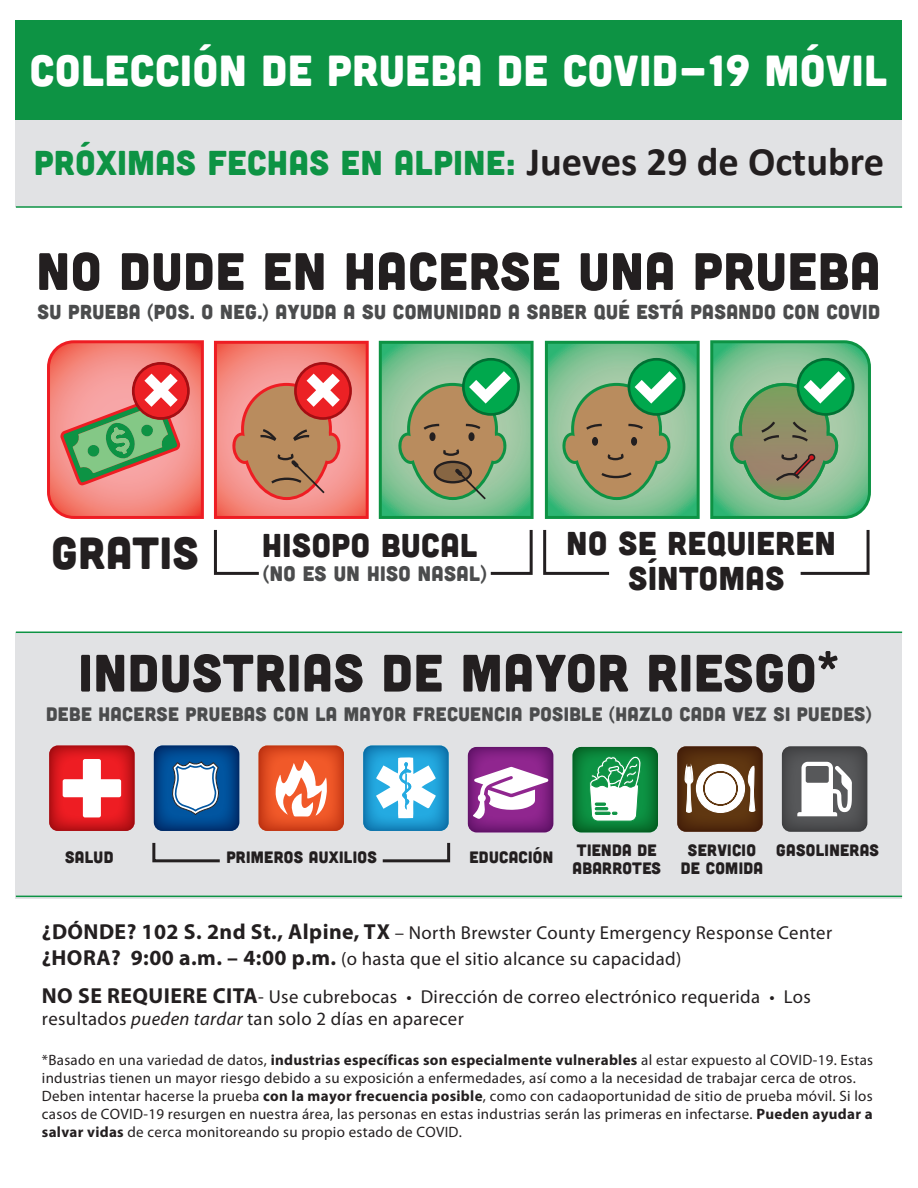
<style>
.page{position:relative;width:918px;height:1188px;background:#fff}
.page>*{position:absolute;margin:0;border:0;box-sizing:border-box;transform-origin:0 0}
.t1{font:52.5px "Cubano";letter-spacing:.02em;color:#231f20}
.t2{font:45px "Cubano";letter-spacing:.02em;color:#231f20}
.t3{font:43.5px "Cubano";letter-spacing:.02em;color:#fff}
.t4{font:34.5px "Cubano";letter-spacing:.02em;color:#0d9344}
.t5{font:33px/34.5px "Cubano";letter-spacing:.02em;color:#231f20;text-align:center}
.t6{font:21px "Cubano";letter-spacing:.02em;color:#4b4c4d}
.t7{font:20.25px "Cubano";letter-spacing:.02em;color:#4b4c4d}
.t8{font:19.5px "Cubano";letter-spacing:.02em;color:#4b4c4d}
.t9{font:18.75px/26.1px "Myriad Pro";letter-spacing:.02em;color:#231f20}
.t10{font:16.5px/18px "Cubano";letter-spacing:.02em;color:#231f20}
.t11{font:15px/17.9px "Myriad Pro";letter-spacing:.02em;color:#231f20}
.s1{font-family:"Calibri";font-weight:700;font-size:40.5px;color:#231f20}
.s2{font-weight:700;font-size:21.75px}
.s3{font-style:italic}
.s4{font-weight:700}
</style>
<div class="page">
<div style="left:16px;top:632px;width:886px;height:266px;background:#e1e2e4"></div>
<div style="left:16px;top:119px;width:886px;height:88px;background:#e1e2e4"></div>
<div style="left:16px;top:20px;width:886px;height:99px;background:#0d9344"></div>
<svg style="left:259px;top:746px;width:85px;height:85px;background:#db481f"></svg>
<svg style="left:275px;top:760px;width:52px;height:57px;background:#f7a68c"></svg>
<svg style="left:154px;top:746px;width:85px;height:85px;background:#00448a"></svg>
<svg style="left:172px;top:762px;width:47px;height:53px;background:#a6bed3"></svg>
<svg style="left:363px;top:746px;width:86px;height:85px;background:#198ec5"></svg>
<svg style="left:376px;top:757px;width:60px;height:61px;background:#98d6f0"></svg>
<svg style="left:677px;top:746px;width:86px;height:86px;background:#573112"></svg>
<svg style="left:748px;top:766px;width:7px;height:46px"></svg>
<div style="left:696px;top:764px;width:49px;height:48px;background:#fff;border-radius:50%"></div>
<div style="left:696px;top:764px;width:49px;height:49px;border:1px solid #fff;border-radius:50%"></div>
<svg style="left:703px;top:770px;width:35px;height:36px"></svg>
<svg style="left:684px;top:766px;width:10px;height:47px"></svg>
<svg style="left:468px;top:747px;width:85px;height:85px;background:#791c7c"></svg>
<svg style="left:473px;top:767px;width:75px;height:52px;background:#c28dc2"></svg>
<svg style="left:782px;top:746px;width:85px;height:86px;background:#4d4e50"></svg>
<svg style="left:797px;top:762px;width:55px;height:54px;background:#b7b7b8"></svg>
<svg style="left:573px;top:747px;width:85px;height:85px;background:#097c35"></svg>
<svg style="left:589px;top:756px;width:52px;height:65px;background:#86c8a1"></svg>
<svg style="left:49px;top:746px;width:86px;height:85px;background:#cc171c"></svg>
<svg style="left:63px;top:759px;width:58px;height:58px;background:#f69396"></svg>
<svg style="left:382px;top:842px;width:69px;height:21px"></svg>
<svg style="left:152px;top:842px;width:68px;height:21px"></svg>
<hr style="left:16px;top:632px;width:886px;height:1px;background:#0d9344">
<hr style="left:16px;top:896px;width:886px;height:1px;background:#0d9344">
<hr style="left:16px;top:206px;width:886px;height:2px;background:#0d9344">
<svg style="left:490px;top:529px;width:43px;height:46px"></svg>
<svg style="left:800px;top:529px;width:70px;height:46px"></svg>
<svg style="left:213px;top:529px;width:46px;height:46px"></svg>
<svg style="left:543px;top:529px;width:67px;height:46px"></svg>
<svg style="left:379px;top:341px;width:155px;height:178px;background:#7bab79"></svg>
<svg style="left:545px;top:341px;width:155px;height:178px;background:#7bac79"></svg>
<svg style="left:710px;top:340px;width:161px;height:179px;background:#75ae7f"></svg>
<svg style="left:214px;top:341px;width:155px;height:178px;background:#df7c6d"></svg>
<svg style="left:47px;top:340px;width:157px;height:179px;background:#d68574"></svg>
<div style="left:132px;top:362px;width:58px;height:58px;border:3px solid #a50e13;border-radius:50%"></div>
<h3 class="t3" style="left:30px;top:42px;width:859px">COLECCIÓN DE PRUEBA DE COVID-19 MÓVIL</h3>
<h3 class="t4" style="left:34px;top:140px;width:852px">PRÓXIMAS FECHAS EN ALPINE: <span class="s1">Jueves 29 de Octubre</span></h3>
<h1 class="t1" style="left:37px;top:238px;width:845px">NO DUDE EN HACERSE UNA PRUEBA</h1>
<h3 class="t7" style="left:37px;top:298px;width:844px">SU PRUEBA (POS. O NEG.) AYUDA A SU COMUNIDAD A SABER QUÉ ESTÁ PASANDO CON COVID</h3>
<h2 class="t2" style="left:52px;top:524px;width:149px">GRATIS</h2>
<h3 class="t5" style="left:567px;top:525px;width:271px">NO SE REQUIEREN<br>SÍNTOMAS</h3>
<h3 class="t5" style="left:262px;top:526px;width:217px">HISOPO BUCAL</h3>
<h3 class="t6" style="left:263px;top:560px;width:225px">(NO ES UN HISO NASAL)</h3>
<h1 class="t1" style="left:78px;top:639px;width:761px">INDUSTRIAS DE MAYOR RIESGO*</h1>
<h3 class="t8" style="left:46px;top:702px;width:827px">DEBE HACERSE PRUEBAS CON LA MAYOR FRECUENCIA POSIBLE (HAZLO CADA VEZ SI PUEDES)</h3>
<p class="t10" style="left:65px;top:848px;width:50px">SALUD</p>
<p class="t10" style="left:226px;top:848px;width:152px">PRIMEROS AUXILIOS</p>
<p class="t10" style="left:469px;top:848px;width:85px">EDUCACIÓN</p>
<p class="t10" style="left:573px;top:840px;width:90px">TIENDA DE<br>ABARROTES</p>
<p class="t10" style="left:681px;top:840px;width:84px;text-align:center">SERVICIO<br>DE COMIDA</p>
<p class="t10" style="left:776px;top:840px;width:104px">GASOLINERAS</p>
<p class="t9" style="left:42px;top:919px;width:792px"><sup>¿</sup><span class="s2">DÓNDE? 102 S. 2nd St., Alpine, TX</span> – North Brewster County Emergency Response Center <sup>¿</sup><span class="s2">HORA? 9:00 a.m. – 4:00 p.m.</span> (o hasta que el sitio alcance su capacidad)</p>
<p class="t9" style="left:42px;top:985px;width:771px;line-height:22.4px"><span class="s2">NO SE REQUIERE CITA</span>- Use cubrebocas • Dirección de correo electrónico requerida • Los resultados <span class="s3">pueden tardar</span> tan solo 2 días en aparecer</p>
<p class="t11" style="left:42px;top:1051px;width:833px">*Basado en una variedad de datos, <span class="s4">industrias específicas son especialmente vulnerables</span> al estar expuesto al COVID-19. Estas industrias tienen un mayor riesgo debido a su exposición a enfermedades, así como a la necesidad de trabajar cerca de otros.<br>Deben intentar hacerse la prueba <span class="s4">con la mayor frecuencia posible</span>, como con cadaoportunidad de sitio de prueba móvil. Si los casos de COVID-19 resurgen en nuestra área, las personas en estas industrias serán las primeras en infectarse. <span class="s4">Pueden ayudar a salvar vidas</span> de cerca monitoreando su propio estado de COVID.</p>
</div>
